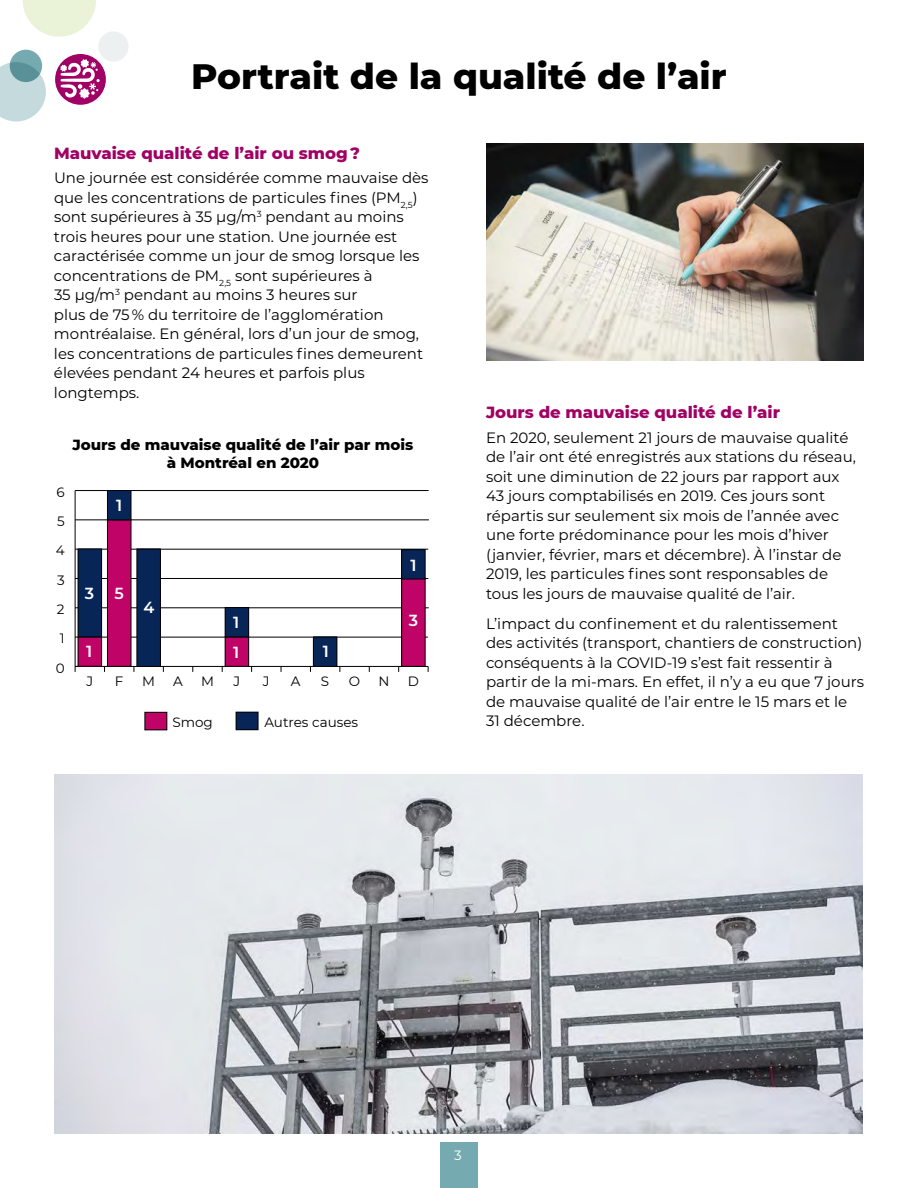
<style>
.page{position:relative;width:918px;height:1188px;background:#fff}
.page>*{position:absolute;margin:0;border:0;box-sizing:border-box;transform-origin:0 0}
.t1{font:800 36px "Montserrat";color:#000}
.t2{font:800 16.5px "Montserrat";color:#a10064}
.t3{font:600 16.05px "Montserrat";color:#fff}
.t4{font:15px/19.5px "Montserrat";color:#000}
.t5{font:800 15px/18px "Montserrat";color:#000;text-align:center}
.t6{font:13.5px "Montserrat";color:#000}
.t7{font:13.5px "Montserrat";color:#fff}
</style>
<div class="page">
<div style="left:440px;top:1142px;width:38px;height:46px;background:#76aab1"></div>
<hr style="left:75px;top:666px;width:353px;height:1px;background:#000">
<hr style="left:75px;top:491px;width:1px;height:175px;background:#000">
<hr style="left:75px;top:637px;width:353px;height:1px;background:#000">
<hr style="left:75px;top:607px;width:354px;height:1px;background:#000">
<hr style="left:75px;top:578px;width:353px;height:1px;background:#000">
<hr style="left:75px;top:549px;width:353px;height:1px;background:#000">
<hr style="left:75px;top:520px;width:354px;height:1px;background:#000">
<hr style="left:75px;top:490px;width:354px;height:1px;background:#000">
<div style="left:145px;top:712px;width:22px;height:18px;background:#c00366"></div>
<div style="left:145px;top:712px;width:22px;height:18px;border:1px solid #000"></div>
<div style="left:402px;top:578px;width:23px;height:88px;background:#c00366"></div>
<div style="left:401px;top:578px;width:24px;height:89px;border:1px solid #000"></div>
<div style="left:225px;top:637px;width:24px;height:29px;background:#c00366"></div>
<div style="left:225px;top:637px;width:24px;height:30px;border:1px solid #000"></div>
<div style="left:107px;top:520px;width:24px;height:146px;background:#c00366"></div>
<div style="left:107px;top:519px;width:24px;height:148px;border:1px solid #000"></div>
<div style="left:78px;top:637px;width:24px;height:29px;background:#c00366"></div>
<div style="left:78px;top:637px;width:24px;height:30px;border:1px solid #000"></div>
<div style="left:236px;top:712px;width:22px;height:18px;background:#072657"></div>
<div style="left:236px;top:712px;width:22px;height:18px;border:1px solid #000"></div>
<div style="left:402px;top:550px;width:23px;height:29px;background:#072657"></div>
<div style="left:401px;top:549px;width:24px;height:30px;border:1px solid #000"></div>
<div style="left:313px;top:637px;width:24px;height:29px;background:#072657"></div>
<div style="left:313px;top:637px;width:24px;height:30px;border:1px solid #000"></div>
<div style="left:225px;top:608px;width:24px;height:29px;background:#072657"></div>
<div style="left:225px;top:607px;width:24px;height:30px;border:1px solid #000"></div>
<div style="left:137px;top:549px;width:23px;height:117px;background:#072657"></div>
<div style="left:137px;top:549px;width:24px;height:118px;border:1px solid #000"></div>
<div style="left:107px;top:491px;width:24px;height:29px;background:#072657"></div>
<div style="left:107px;top:490px;width:24px;height:30px;border:1px solid #000"></div>
<div style="left:78px;top:549px;width:24px;height:88px;background:#072657"></div>
<div style="left:78px;top:549px;width:24px;height:88px;border:1px solid #000"></div>
<div style="left:55px;top:54px;width:51px;height:51px;background:#a10064;border-radius:50%"></div>
<svg style="left:60px;top:59px;width:40px;height:40px"></svg>
<div style="left:98px;top:31px;width:31px;height:31px;background:#edf0f1;border-radius:50%"></div>
<svg style="left:0;top:63px;width:46px;height:59px;background:#ccdfe1"></svg>
<svg style="left:10px;top:50px;width:32px;height:32px"></svg>
<svg style="left:23px;top:0;width:73px;height:37px"></svg>
<img style="left:54px;top:774px;width:809px;height:360px">
<img style="left:486px;top:144px;width:378px;height:217px">
<h1 class="t1" style="left:191px;top:50px;width:537px">Portrait de la qualité de l’air</h1>
<p class="t2" style="left:54px;top:141px;width:308px">Mauvaise qualité de l’air ou smog ?</p>
<p class="t4" style="left:54px;top:168px;width:376px">Une journée est considérée comme mauvaise dès que les concentrations de particules fines (PM<sub>2,5</sub>) sont supérieures à 35 µg/m<sup>3</sup> pendant au moins trois heures pour une station. Une journée est caractérisée comme un jour de smog lorsque les concentrations de PM<sub>2,5</sub> sont supérieures à<br>35 µg/m<sup>3</sup> pendant au moins 3 heures sur<br>plus de 75 % du territoire de l’agglomération montréalaise. En général, lors d’un jour de smog, les concentrations de particules fines demeurent élevées pendant 24 heures et parfois plus longtemps.</p>
<p class="t5" style="left:72px;top:435px;width:343px">Jours de mauvaise qualité de l’air par mois à Montréal en 2020</p>
<p class="t6" style="left:56px;top:483px;width:10px">6</p>
<p class="t6" style="left:57px;top:512px;width:9px">5</p>
<p class="t6" style="left:56px;top:541px;width:10px">4</p>
<p class="t6" style="left:57px;top:571px;width:9px">3</p>
<p class="t6" style="left:57px;top:600px;width:9px">2</p>
<p class="t6" style="left:60px;top:629px;width:6px">1</p>
<p class="t6" style="left:56px;top:659px;width:10px">0</p>
<p class="t3" style="left:116px;top:494px;width:8px">1</p>
<p class="t3" style="left:85px;top:582px;width:11px">3</p>
<p class="t3" style="left:115px;top:582px;width:11px">5</p>
<p class="t3" style="left:143px;top:596px;width:12px">4</p>
<p class="t3" style="left:233px;top:611px;width:8px">1</p>
<p class="t3" style="left:86px;top:640px;width:8px">1</p>
<p class="t3" style="left:233px;top:641px;width:8px">1</p>
<p class="t6" style="left:86px;top:672px;width:8px">J</p>
<p class="t6" style="left:115px;top:672px;width:10px">F</p>
<p class="t6" style="left:142px;top:672px;width:14px">M</p>
<p class="t6" style="left:173px;top:672px;width:11px">A</p>
<p class="t6" style="left:201px;top:672px;width:14px">M</p>
<p class="t6" style="left:234px;top:672px;width:8px">J</p>
<p class="t6" style="left:263px;top:672px;width:8px">J</p>
<p class="t6" style="left:291px;top:672px;width:11px">A</p>
<p class="t3" style="left:323px;top:640px;width:8px">1</p>
<p class="t6" style="left:321px;top:672px;width:10px">S</p>
<p class="t6" style="left:349px;top:672px;width:13px">O</p>
<p class="t6" style="left:172px;top:713px;width:42px">Smog</p>
<p class="t6" style="left:264px;top:712px;width:95px">Autres causes</p>
<p class="t6" style="left:378px;top:672px;width:12px">N</p>
<p class="t3" style="left:410px;top:554px;width:8px">1</p>
<p class="t3" style="left:409px;top:609px;width:11px">3</p>
<p class="t6" style="left:408px;top:672px;width:13px">D</p>
<p class="t2" style="left:486px;top:400px;width:296px">Jours de mauvaise qualité de l’air</p>
<p class="t4" style="left:486px;top:427px;width:371px">En 2020, seulement 21 jours de mauvaise qualité de l’air ont été enregistrés aux stations du réseau, soit une diminution de 22 jours par rapport aux 43 jours comptabilisés en 2019. Ces jours sont répartis sur seulement six mois de l’année avec une forte prédominance pour les mois d’hiver (janvier, février, mars et décembre). À l’instar de 2019, les particules fines sont responsables de tous les jours de mauvaise qualité de l’air.</p>
<p class="t4" style="left:486px;top:613px;width:380px">L’impact du confinement et du ralentissement des activités (transport, chantiers de construction) conséquents à la COVID-19 s’est fait ressentir à partir de la mi-mars. En effet, il n’y a eu que 7 jours de mauvaise qualité de l’air entre le 15 mars et le 31 décembre.</p>
<p class="t7" style="left:454px;top:1146px;width:9px">3</p>
</div>
